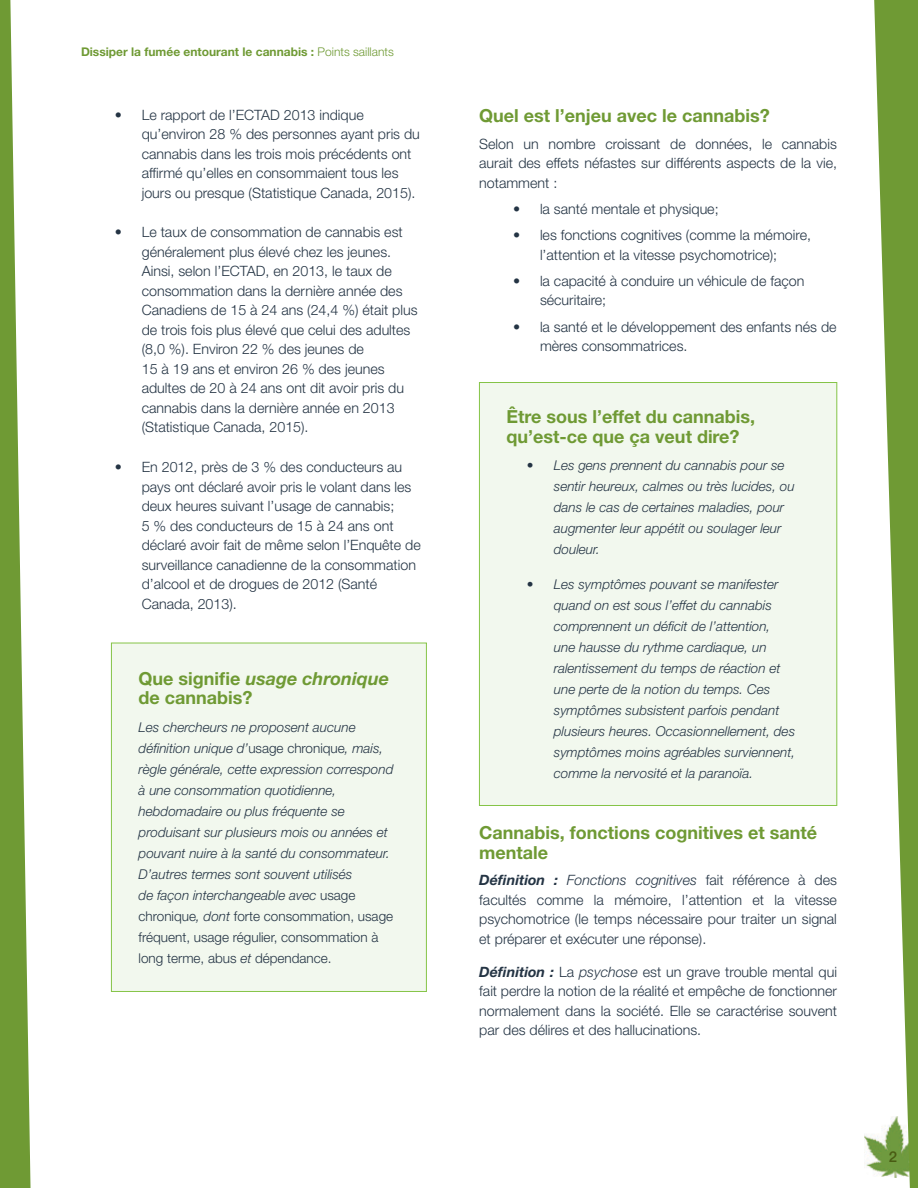
<style>
.page{position:relative;width:918px;height:1188px;background:#fff}
.page>*{position:absolute;margin:0;border:0;box-sizing:border-box;transform-origin:0 0}
.Heading_H2{font:700 18px/19.5px "Helvetica Neue LT Std";color:#6f9a34}
.t1{font:500 15px "Helvetica Neue LT Std";color:#495b13}
.Paragraph_Text{font:300 14.25px/19.5px "Helvetica Neue LT Std";color:#243444}
.Callout{font:italic 300 13.5px/21px "Helvetica Neue LT Std";color:#243444}
.t2{font:700 12px "Helvetica Neue LT Std";color:#6f9a34}
.s1{font-weight:300}
.s2{font-style:italic}
.s3{font-style:normal}
.s4{font-weight:700;font-style:italic}
</style>
<div class="page">
<img style="left:864px;top:1135px;width:8px;height:34px">
<svg style="left:872px;top:0;width:46px;height:1188px;fill:#6f9a34"></svg>
<svg style="left:0;top:0;width:31px;height:1188px"></svg>
<div style="left:111px;top:643px;width:315px;height:348px;background:#f2f8ee"></div>
<div style="left:111px;top:643px;width:316px;height:349px;border:1px solid #85c447"></div>
<div style="left:479px;top:383px;width:358px;height:422px;background:#f2f8ee"></div>
<div style="left:479px;top:382px;width:358px;height:424px;border:1px solid #85c447"></div>
<p class="t2" style="left:81px;top:44px;width:314px">Dissiper la fumée entourant le cannabis : <span class="s1">Points saillants</span></p>
<p class="Paragraph_Text" style="left:142px;top:105px;width:280px;text-indent:-27px">• Le rapport de l’ECTAD 2013 indique qu’environ 28 % des personnes ayant pris du cannabis dans les trois mois précédents ont affirmé qu’elles en consommaient tous les jours ou presque (Statistique Canada, 2015).</p>
<p class="Paragraph_Text" style="left:142px;top:222px;width:277px;text-indent:-27px">• Le taux de consommation de cannabis est généralement plus élevé chez les jeunes.<br>Ainsi, selon l’ECTAD, en 2013, le taux de consommation dans la dernière année des Canadiens de 15 à 24 ans (24,4 %) était plus de trois fois plus élevé que celui des adultes (8,0 %). Environ 22 % des jeunes de<br>15 à 19 ans et environ 26 % des jeunes adultes de 20 à 24 ans ont dit avoir pris du cannabis dans la dernière année en 2013 (Statistique Canada, 2015).</p>
<p class="Paragraph_Text" style="left:142px;top:457px;width:281px;text-indent:-27px">• En 2012, près de 3 % des conducteurs au pays ont déclaré avoir pris le volant dans les deux heures suivant l’usage de cannabis;<br>5 % des conducteurs de 15 à 24 ans ont déclaré avoir fait de même selon l’Enquête de surveillance canadienne de la consommation d’alcool et de drogues de 2012 (Santé Canada, 2013).</p>
<p class="Heading_H2" style="left:139px;top:668px;width:252px">Que signifie <span class="s2">usage chronique </span>de cannabis?</p>
<p class="Callout" style="left:139px;top:716px;width:256px">Les chercheurs ne proposent aucune définition unique d’<span class="s3">usage chronique</span>, mais, règle générale, cette expression correspond à une consommation quotidienne, hebdomadaire ou plus fréquente se produisant sur plusieurs mois ou années et pouvant nuire à la santé du consommateur.<br>D’autres termes sont souvent utilisés<br>de façon interchangeable avec <span class="s3">usage chronique</span>, dont <span class="s3">forte consommation, usage fréquent, usage régulier, consommation à long terme, abus</span> et <span class="s3">dépendance.</span></p>
<p class="Heading_H2" style="left:479px;top:106px;width:292px">Quel est l’enjeu avec le cannabis?</p>
<p class="Paragraph_Text" style="left:479px;top:133px;width:359px;text-align:justify">Selon un nombre croissant de données, le cannabis aurait des effets néfastes sur différents aspects de la vie, notamment :</p>
<p class="Paragraph_Text" style="left:513px;top:199px;width:207px">• la santé mentale et physique;</p>
<p class="Paragraph_Text" style="left:513px;top:225px;width:300px;text-align:center">• les fonctions cognitives (comme la mémoire, l’attention et la vitesse psychomotrice);</p>
<p class="Paragraph_Text" style="left:540px;top:271px;width:266px;text-indent:-27px">• la capacité à conduire un véhicule de façon sécuritaire;</p>
<p class="Paragraph_Text" style="left:540px;top:316px;width:298px;text-indent:-27px">• la santé et le développement des enfants nés de mères consommatrices.</p>
<p class="Heading_H2" style="left:507px;top:406px;width:250px">Être sous l’effet du cannabis, qu’est-ce que ça veut dire?</p>
<p class="Callout" style="left:554px;top:455px;width:242px;text-indent:-27px">• Les gens prennent du cannabis pour se sentir heureux, calmes ou très lucides, ou dans le cas de certaines maladies, pour augmenter leur appétit ou soulager leur douleur.</p>
<p class="Callout" style="left:554px;top:573px;width:243px;text-indent:-27px">• Les symptômes pouvant se manifester quand on est sous l’effet du cannabis comprennent un déficit de l’attention, une hausse du rythme cardiaque, un ralentissement du temps de réaction et une perte de la notion du temps. Ces symptômes subsistent parfois pendant plusieurs heures. Occasionnellement, des symptômes moins agréables surviennent, comme la nervosité et la paranoïa.</p>
<p class="Heading_H2" style="left:479px;top:823px;width:339px">Cannabis, fonctions cognitives et santé mentale</p>
<p class="Paragraph_Text" style="left:479px;top:870px;width:359px;text-align:justify"><span class="s4">Définition :</span> <span class="s2">Fonctions cognitives</span> fait référence à des facultés comme la mémoire, l’attention et la vitesse psychomotrice (le temps nécessaire pour traiter un signal et préparer et exécuter une réponse).</p>
<p class="Paragraph_Text" style="left:479px;top:961px;width:359px;text-align:justify"><span class="s4">Définition :</span> La <span class="s2">psychose</span> est un grave trouble mental qui fait perdre la notion de la réalité et empêche de fonctionner normalement dans la société. Elle se caractérise souvent par des délires et des hallucinations.</p>
<p class="t1" style="left:889px;top:1148px;width:10px">2</p>
</div>
